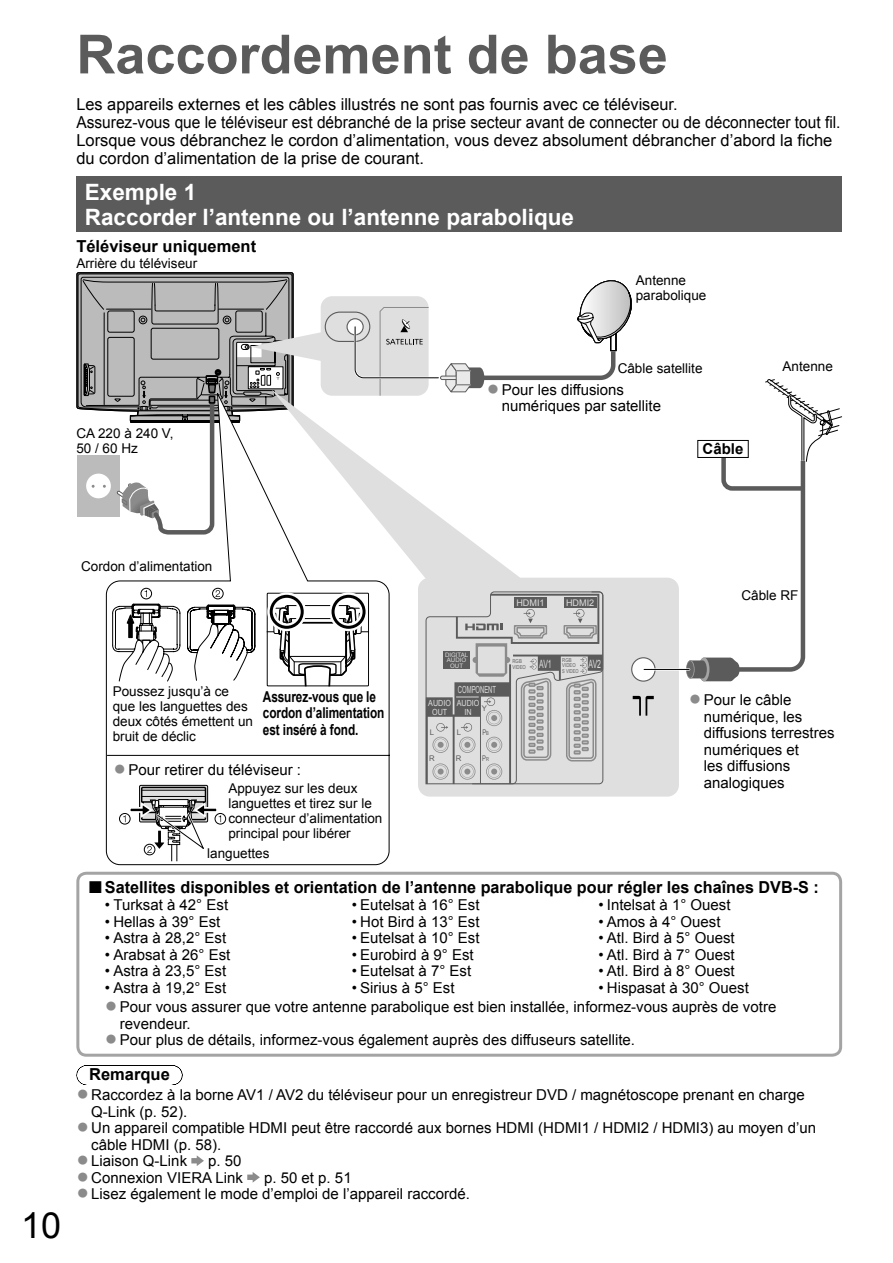
<style>
.page{position:relative;width:893px;height:1263px;background:#fff}
.page>*{position:absolute;margin:0;border:0;box-sizing:border-box;transform-origin:0 0}
.t1{font:700 54px "Arial";color:#5b5b5b}
.t2{font:36px "Arial";color:#000}
.t3{font:700 22.5px/25.5px "Arial";color:#fff}
.t4{font:16.5px/18px "Arial";color:#000}
.t5{font:700 16.5px "Arial";color:#000}
.t6{font:15px/16.5px "Arial";color:#000}
.t7{font:700 15px/16.5px "Arial";letter-spacing:-.01em;color:#000;scale:.79 1}
.t8{font:700 15px "Arial";letter-spacing:-.01em;color:#000}
.t9{font:13.5px/15px "Arial";color:#000}
.t10{font:11.4px "Arial";letter-spacing:-.035em;color:#dfdfdf;scale:.6 1}
.t11{font:9.75px "Arial";color:#dfdfdf;scale:.6 1}
.t12{font:9.15px "Arial";color:#dfdfdf}
.t13{font:8.4px/8.7px "Arial";color:#dfdfdf;text-align:center;scale:.85 1}
.t14{font:7.8px "Arial";color:#5b5b5b}
.t15{font:7.8px "Arial";color:#5b5b5b;scale:.75 1}
.t16{font:6.15px/5.4px "Arial";color:#dfdfdf;text-align:center}
.t17{font:5.4px/5.7px "Arial";color:#5b5b5b;scale:.8 1}
.s1{font-size:21px;color:#8b8b8b}
.s2{font-size:5.4px}
.s3{font-size:25.5px}
</style>
<div class="page">
<svg style="left:390px;top:479px;width:134px;height:101px"></svg>
<div style="left:321px;top:296px;width:107px;height:100px;background:#dfdfdf;border-radius:12px"></div>
<div style="left:418px;top:578px;width:261px;height:219px;background:#dfdfdf;border-radius:12px"></div>
<div style="left:631px;top:658px;width:24px;height:23px;background:#fff;border-radius:50%"></div>
<div style="left:631px;top:657px;width:24px;height:25px;border:1px solid #5b5b5b;border-radius:50%"></div>
<svg style="left:632px;top:696px;width:21px;height:20px"></svg>
<svg style="left:425px;top:591px;width:178px;height:194px"></svg>
<div style="left:443px;top:651px;width:27px;height:17px;background:#5b5b5b"></div>
<div style="left:478px;top:647px;width:27px;height:26px;background:#dfdfdf"></div>
<div style="left:325px;top:312px;width:45px;height:30px;border:1px solid #5b5b5b;border-radius:15px"></div>
<svg style="left:347px;top:319px;width:16px;height:16px"></svg>
<div style="left:346px;top:318px;width:18px;height:17px;border:1px solid #5b5b5b;border-radius:50%"></div>
<svg style="left:353px;top:280px;width:279px;height:116px"></svg>
<svg style="left:106px;top:390px;width:284px;height:475px"></svg>
<div style="left:172px;top:827px;width:5px;height:34px;background:#fff"></div>
<div style="left:171px;top:826px;width:6px;height:36px;border:1px solid #000"></div>
<svg style="left:267px;top:576px;width:102px;height:122px"></svg>
<div style="left:267px;top:592px;width:39px;height:39px;border:8px solid #fff;border-radius:50%"></div>
<div style="left:270px;top:595px;width:34px;height:34px;border:3px solid #000;border-radius:50%"></div>
<div style="left:119px;top:813px;width:11px;height:11px;background:#fff;border-radius:50%"></div>
<div style="left:119px;top:813px;width:11px;height:11px;border:1px solid #000;border-radius:50%"></div>
<div style="left:141px;top:588px;width:11px;height:11px;border:1px solid #000;border-radius:50%"></div>
<svg style="left:215px;top:813px;width:11px;height:11px"></svg>
<div style="left:215px;top:813px;width:11px;height:11px;border:1px solid #000;border-radius:50%"></div>
<div style="left:144px;top:844px;width:11px;height:11px;border:1px solid #000;border-radius:50%"></div>
<div style="left:212px;top:588px;width:11px;height:11px;border:1px solid #000;border-radius:50%"></div>
<svg style="left:112px;top:590px;width:143px;height:92px"></svg>
<svg style="left:123px;top:781px;width:98px;height:72px"></svg>
<hr style="left:644px;top:668px;width:45px;height:3px;background:#fff">
<hr style="left:644px;top:669px;width:45px;height:1px;background:#000">
<svg style="left:76px;top:272px;width:248px;height:265px"></svg>
<svg style="left:686px;top:379px;width:156px;height:302px"></svg>
<svg style="left:86px;top:1065px;width:87px;height:20px"></svg>
<svg style="left:191px;top:1155px;width:13px;height:11px"></svg>
<svg style="left:247px;top:1172px;width:13px;height:11px"></svg>
<div style="left:76px;top:177px;width:766px;height:55px;background:#5b5b5b"></div>
<div style="left:697px;top:440px;width:51px;height:17px;background:#fff"></div>
<div style="left:697px;top:440px;width:51px;height:18px;border:1px solid #000"></div>
<div style="left:76px;top:872px;width:766px;height:185px;border:3px solid #a4a4a4;border-radius:9px"></div>
<h1 class="t1" style="left:76px;top:25px;width:593px">Raccordement de base</h1>
<p class="t4" style="left:76px;top:95px;width:765px">Les appareils externes et les câbles illustrés ne sont pas fournis avec ce téléviseur.<br>Assurez-vous que le téléviseur est débranché de la prise secteur avant de connecter ou de déconnecter tout fil.<br>Lorsque vous débranchez le cordon d’alimentation, vous devez absolument débrancher d’abord la fiche du cordon d’alimentation de la prise de courant.</p>
<h3 class="t3" style="left:85px;top:179px;width:490px">Exemple 1<br>Raccorder l’antenne ou l’antenne parabolique</h3>
<p class="t5" style="left:76px;top:238px;width:181px">Téléviseur uniquement</p>
<p class="t9" style="left:76px;top:256px;width:122px">Arrière du téléviseur</p>
<p class="t9" style="left:76px;top:426px;width:99px">CA 220 à 240 V,<br>50 / 60 Hz</p>
<p class="t9" style="left:635px;top:273px;width:72px">Antenne parabolique</p>
<p class="t9" style="left:617px;top:361px;width:86px">Câble satellite</p>
<p class="t6" style="left:502px;top:382px;width:161px;text-indent:-15px"><span class="s1">●</span>Pour les diffusions numériques par satellite</p>
<p class="t8" style="left:702px;top:441px;width:42px">Câble</p>
<p class="t9" style="left:782px;top:359px;width:52px">Antenne</p>
<h2 class="t2" style="left:21px;top:1206px;width:42px">10</h2>
<p class="t9" style="left:81px;top:559px;width:133px">Cordon d’alimentation</p>
<p class="t9" style="left:113px;top:684px;width:142px">Poussez jusqu’à ce que les languettes des deux côtés émettent un bruit de déclic</p>
<p class="t7" style="left:263px;top:688px;width:155px">Assurez-vous que le cordon d’alimentation est inséré à fond.</p>
<p class="t6" style="left:114px;top:761px;width:189px"><span class="s1">●</span>Pour retirer du téléviseur :</p>
<p class="t9" style="left:228px;top:781px;width:155px">Appuyez sur les deux languettes et tirez sur le connecteur d’alimentation principal pour libérer</p>
<p class="t9" style="left:207px;top:846px;width:64px">languettes</p>
<p class="t12" style="left:516px;top:597px;width:30px">HDMI1</p>
<p class="t12" style="left:566px;top:597px;width:30px">HDMI2</p>
<p class="t16" style="left:445px;top:652px;width:25px">DIGITAL<br>AUDIO<br>OUT</p>
<p class="t11" style="left:458px;top:684px;width:65px">COMPONENT</p>
<p class="t13" style="left:428px;top:698px;width:28px">AUDIO<br>OUT</p>
<p class="t13" style="left:456px;top:698px;width:28px">AUDIO<br>IN</p>
<p class="t14" style="left:481px;top:703px;width:7px">Y</p>
<p class="t14" style="left:430px;top:728px;width:6px">L</p>
<p class="t14" style="left:429px;top:754px;width:7px">R</p>
<p class="t14" style="left:456px;top:728px;width:6px">L</p>
<p class="t14" style="left:456px;top:754px;width:7px">R</p>
<p class="t15" style="left:482px;top:728px;width:10px">P<span class="s2">B</span></p>
<p class="t15" style="left:482px;top:754px;width:11px">P<span class="s2">R</span></p>
<p class="t17" style="left:512px;top:659px;width:18px">RGB<br>VIDEO</p>
<p class="t17" style="left:562px;top:657px;width:22px">RGB<br>VIDEO<br>S VIDEO</p>
<p class="t10" style="left:539px;top:658px;width:22px">AV1</p>
<p class="t10" style="left:588px;top:658px;width:22px">AV2</p>
<p class="t9" style="left:741px;top:588px;width:59px">Câble RF</p>
<p class="t6" style="left:703px;top:692px;width:132px;text-indent:-15px"><span class="s1">●</span>Pour le câble numérique, les diffusions terrestres numériques et<br>les diffusions analogiques</p>
<p class="t5" style="left:88px;top:878px;width:732px"><span class="s3">■</span>Satellites disponibles et orientation de l’antenne parabolique pour régler les chaînes DVB-S :</p>
<p class="t6" style="left:105px;top:897px;width:125px">• Turksat à 42° Est</p>
<p class="t6" style="left:105px;top:913px;width:117px">• Hellas à 39° Est</p>
<p class="t6" style="left:105px;top:930px;width:123px">• Astra à 28,2° Est</p>
<p class="t6" style="left:105px;top:946px;width:127px">• Arabsat à 26° Est</p>
<p class="t6" style="left:105px;top:963px;width:123px">• Astra à 23,5° Est</p>
<p class="t6" style="left:105px;top:979px;width:123px">• Astra à 19,2° Est</p>
<p class="t6" style="left:598px;top:897px;width:134px">• Intelsat à 1° Ouest</p>
<p class="t6" style="left:598px;top:913px;width:124px">• Amos à 4° Ouest</p>
<p class="t6" style="left:598px;top:930px;width:138px">• Atl. Bird à 5° Ouest</p>
<p class="t6" style="left:598px;top:946px;width:138px">• Atl. Bird à 7° Ouest</p>
<p class="t6" style="left:598px;top:963px;width:138px">• Atl. Bird à 8° Ouest</p>
<p class="t6" style="left:598px;top:979px;width:152px">• Hispasat à 30° Ouest</p>
<p class="t6" style="left:120px;top:999px;width:658px;text-indent:-15px"><span class="s1">●</span>Pour vous assurer que votre antenne parabolique est bien installée, informez-vous auprès de votre revendeur.</p>
<p class="t6" style="left:105px;top:1032px;width:531px"><span class="s1">●</span>Pour plus de détails, informez-vous également auprès des diffuseurs satellite.</p>
<p class="t6" style="left:352px;top:897px;width:129px">• Eutelsat à 16° Est</p>
<p class="t6" style="left:352px;top:913px;width:129px">• Hot Bird à 13° Est</p>
<p class="t6" style="left:352px;top:930px;width:129px">• Eutelsat à 10° Est</p>
<p class="t6" style="left:352px;top:946px;width:124px">• Eurobird à 9° Est</p>
<p class="t6" style="left:352px;top:963px;width:121px">• Eutelsat à 7° Est</p>
<p class="t6" style="left:352px;top:979px;width:104px">• Sirius à 5° Est</p>
<p class="t5" style="left:89px;top:1065px;width:82px">Remarque</p>
<p class="t6" style="left:91px;top:1087px;width:715px;text-indent:-15px"><span class="s1">●</span> Raccordez à la borne AV1 / AV2 du téléviseur pour un enregistreur DVD / magnétoscope prenant en charge<br>Q-Link (p. 52).</p>
<p class="t6" style="left:91px;top:1120px;width:726px;text-indent:-15px"><span class="s1">●</span> Un appareil compatible HDMI peut être raccordé aux bornes HDMI (HDMI1 / HDMI2 / HDMI3) au moyen d’un câble HDMI (p. 58).</p>
<p class="t6" style="left:76px;top:1153px;width:112px"><span class="s1">●</span>Liaison Q-Link</p>
<p class="t6" style="left:208px;top:1153px;width:35px">p. 50</p>
<p class="t6" style="left:76px;top:1169px;width:168px"><span class="s1">●</span> Connexion VIERA Link</p>
<p class="t6" style="left:264px;top:1169px;width:89px">p. 50 et p. 51</p>
<p class="t6" style="left:76px;top:1186px;width:395px"><span class="s1">●</span>Lisez également le mode d’emploi de l’appareil raccordé.</p>
</div>
